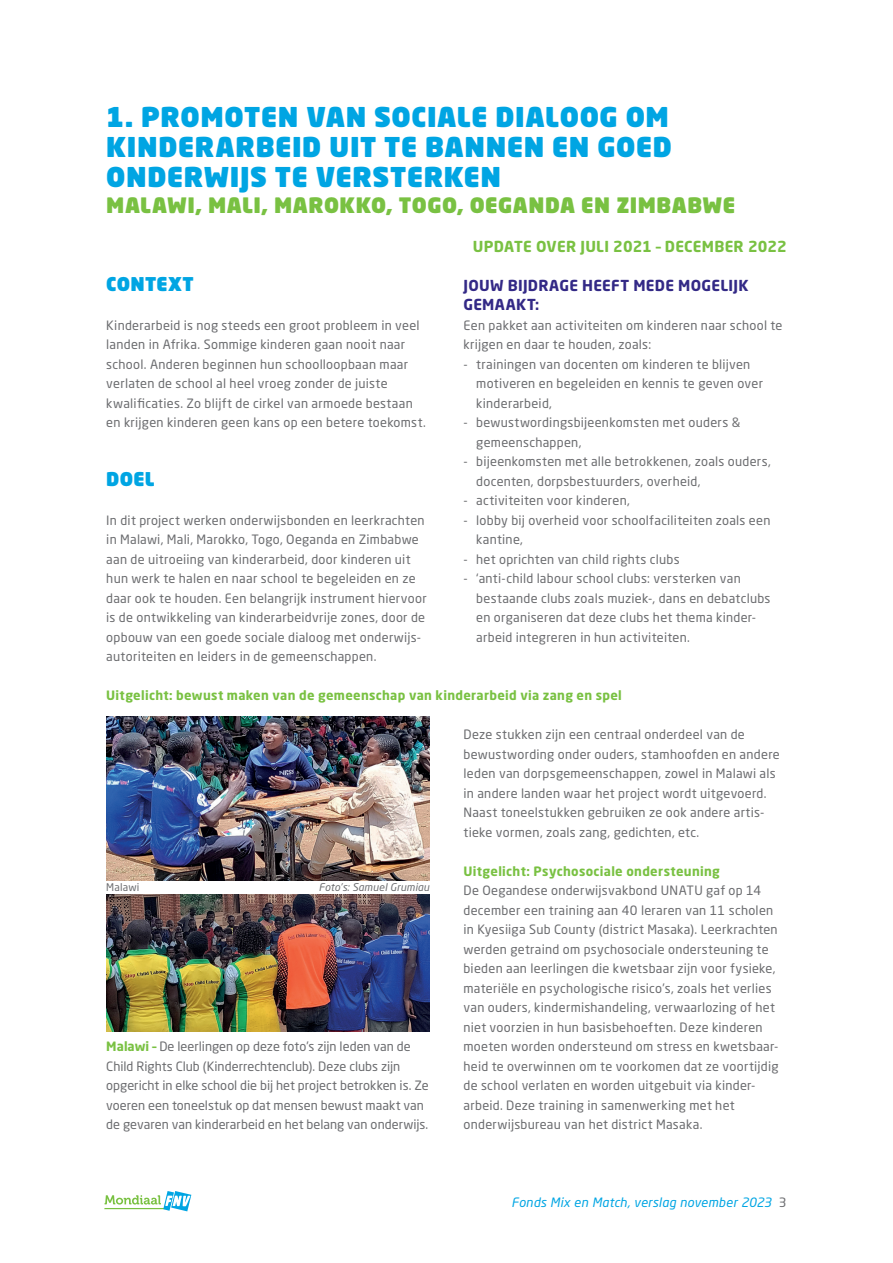
<style>
.page{position:relative;width:893px;height:1263px;background:#fff}
.page>*{position:absolute;margin:0;border:0;box-sizing:border-box;transform-origin:0 0}
.t1{font:900 27px/30px "Neo Sans Pro";letter-spacing:.02em;color:#00a5e3;text-align:justify}
.t2{font:900 21px "Neo Sans Pro";letter-spacing:.025em;color:#79c142}
.t3{font:900 18.75px "Neo Sans Pro";letter-spacing:.015em;color:#00a5e3}
.t4{font:700 15px/19.5px "Neo Sans Pro";letter-spacing:.02em;color:#332986}
.t5{font:700 15px "Neo Sans Pro";letter-spacing:.015em;color:#79c142}
.t6{font:12.75px/19.5px "Neo Sans Pro";letter-spacing:.02em;color:#6c6d70}
.t7{font:12.75px/19.5px "Neo Sans Pro";color:#6c6d70}
.t8{font:700 12.75px "Neo Sans Pro";letter-spacing:.025em;color:#79c142}
.t9{font:italic 12.75px "Neo Sans Pro";letter-spacing:.02em;color:#00a5e3}
.t10{font:italic 10.5px "Neo Sans Pro";letter-spacing:.015em;color:#6c6d70}
.t11{font:10.5px "Neo Sans Pro";letter-spacing:.015em;color:#6c6d70}
.s1{font-weight:700;color:#79c142}
.s2{font-style:normal;color:#6c6d70}
</style>
<div class="page">
<hr style="left:104px;top:1208px;width:65px;height:1px;background:#79c142">
<svg style="left:105px;top:1191px;width:86px;height:20px"></svg>
<img style="left:106px;top:716px;width:323px;height:165px">
<img style="left:106px;top:895px;width:323px;height:137px">
<h1 class="t1" style="left:106px;top:101px;width:567px">1. PROMOTEN VAN SOCIALE DIALOOG OM KINDERARBEID UIT TE BANNEN EN GOED ONDERWIJS TE VERSTERKEN</h1>
<h2 class="t2" style="left:106px;top:191px;width:630px">MALAWI, MALI, MAROKKO, TOGO, OEGANDA EN ZIMBABWE</h2>
<p class="t5" style="left:473px;top:236px;width:315px">UPDATE OVER JULI 2021 – DECEMBER 2022</p>
<h3 class="t3" style="left:106px;top:271px;width:89px">CONTEXT</h3>
<p class="t6" style="left:106px;top:315px;width:321px">Kinderarbeid is nog steeds een groot probleem in veel landen in Afrika. Sommige kinderen gaan nooit naar school. Anderen beginnen hun schoolloopbaan maar verlaten de school al heel vroeg zonder de juiste kwalificaties. Zo blijft de cirkel van armoede bestaan en krijgen kinderen geen kans op een betere toekomst.</p>
<p class="t4" style="left:463px;top:275px;width:287px">JOUW BIJDRAGE HEEFT MEDE MOGELIJK<br>GEMAAKT:</p>
<p class="t6" style="left:463px;top:315px;width:321px">Een pakket aan activiteiten om kinderen naar school te krijgen en daar te houden, zoals:</p>
<p class="t6" style="left:476px;top:354px;width:288px;text-indent:-13px">- trainingen van docenten om kinderen te blijven motiveren en begeleiden en kennis te geven over kinderarbeid,</p>
<p class="t6" style="left:476px;top:413px;width:266px;text-indent:-13px">- bewustwordingsbijeenkomsten met ouders &amp; gemeenschappen,</p>
<p class="t6" style="left:476px;top:452px;width:296px;text-indent:-13px">- bijeenkomsten met alle betrokkenen, zoals ouders, docenten, dorpsbestuurders, overheid,</p>
<p class="t6" style="left:463px;top:491px;width:168px">- activiteiten voor kinderen,</p>
<p class="t6" style="left:476px;top:510px;width:296px;text-indent:-13px">- lobby bij overheid voor schoolfaciliteiten zoals een kantine,</p>
<p class="t6" style="left:463px;top:549px;width:218px">- het oprichten van child rights clubs</p>
<p class="t6" style="left:476px;top:568px;width:296px;text-indent:-13px">- ‘anti-child labour school clubs: versterken van bestaande clubs zoals muziek-, dans en debatclubs en organiseren dat deze clubs het thema kinder&shy;arbeid integreren in hun activiteiten.</p>
<h3 class="t3" style="left:106px;top:466px;width:50px">DOEL</h3>
<p class="t6" style="left:106px;top:510px;width:322px">In dit project werken onderwijsbonden en leerkrachten in Malawi, Mali, Marokko, Togo, Oeganda en Zimbabwe aan de uitroeiing van kinderarbeid, door kinderen uit hun werk te halen en naar school te begeleiden en ze daar ook te houden. Een belangrijk instrument hiervoor is de ontwikkeling van kinderarbeidvrije zones, door de opbouw van een goede sociale dialoog met onderwijs&shy;autoriteiten en leiders in de gemeenschappen.</p>
<p class="t8" style="left:106px;top:687px;width:517px">Uitgelicht: bewust maken van de gemeenschap van kinderarbeid via zang en spel</p>
<p class="t11" style="left:106px;top:880px;width:35px">Malawi</p>
<p class="t10" style="left:319px;top:880px;width:112px">Foto’s: Samuel Grumiau</p>
<p class="t7" style="left:106px;top:1037px;width:324px"><span class="s1">Malawi –</span> De leerlingen op deze foto’s zijn leden van de Child Rights Club (Kinderrechtenclub). Deze clubs zijn opgericht in elke school die bij het project betrokken is. Ze voeren een toneelstuk op dat mensen bewust maakt van de gevaren van kinderarbeid en het belang van onderwijs.</p>
<p class="t6" style="left:463px;top:725px;width:318px">Deze stukken zijn een centraal onderdeel van de bewustwording onder ouders, stamhoofden en andere leden van dorpsgemeenschappen, zowel in Malawi als in andere landen waar het project wordt uitgevoerd.<br>Naast toneelstukken gebruiken ze ook andere artis&shy;tieke vormen, zoals zang, gedichten, etc.</p>
<p class="t8" style="left:463px;top:863px;width:258px">Uitgelicht: Psychosociale ondersteuning</p>
<p class="t6" style="left:463px;top:880px;width:317px">De Oegandese onderwijsvakbond UNATU gaf op 14 december een training aan 40 leraren van 11 scholen in Kyesiiga Sub County (district Masaka). Leerkrachten werden getraind om psychosociale ondersteuning te bieden aan leerlingen die kwetsbaar zijn voor fysieke, materiële en psychologische risico’s, zoals het verlies van ouders, kindermishandeling, verwaarlozing of het niet voorzien in hun basisbehoeften. Deze kinderen moeten worden ondersteund om stress en kwetsbaar&shy;heid te overwinnen om te voorkomen dat ze voortijdig de school verlaten en worden uitgebuit via kinder&shy;arbeid. Deze training in samenwerking met het onderwijsbureau van het district Masaka.</p>
<p class="t9" style="left:511px;top:1195px;width:277px">Fonds Mix en Match, verslag november 2023 <span class="s2">3</span></p>
</div>
